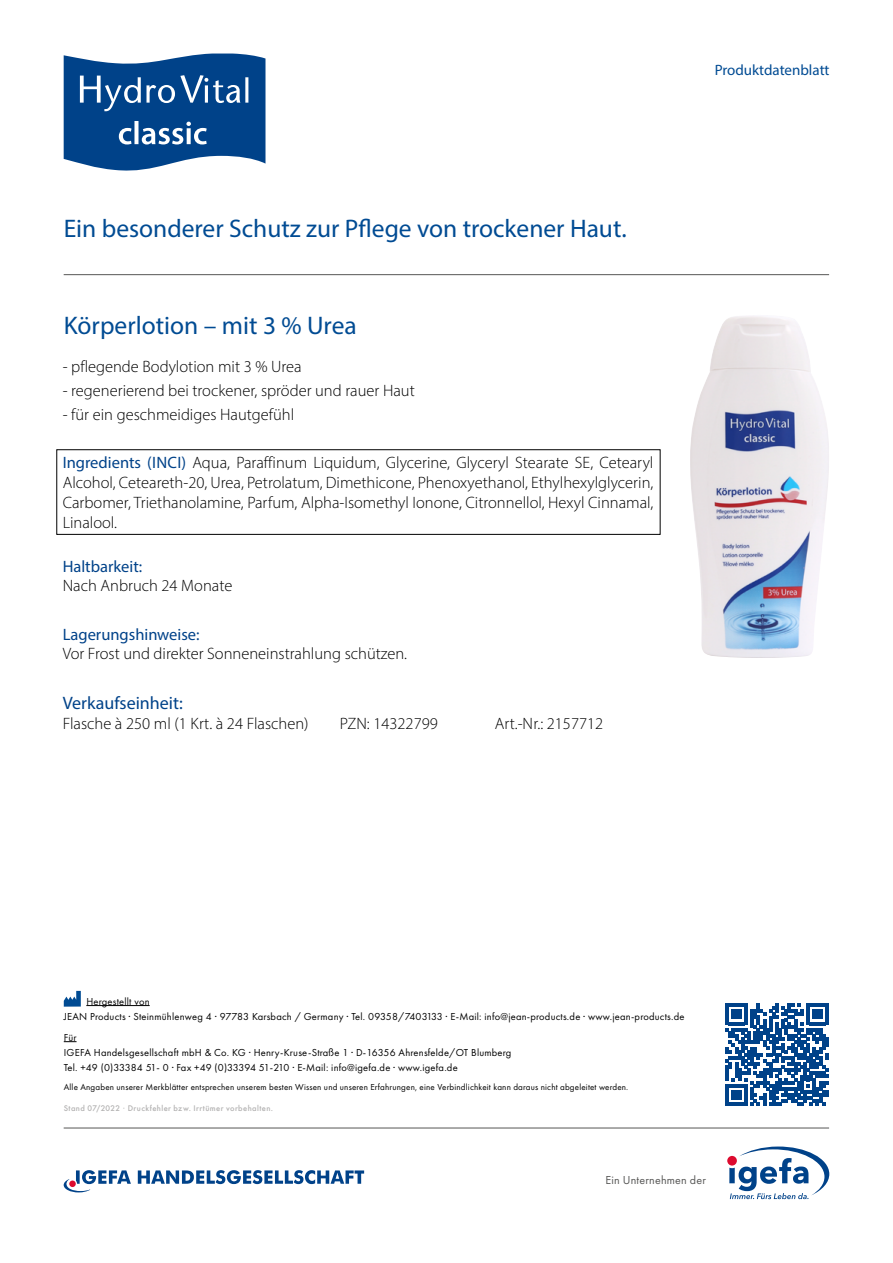
<style>
.page{position:relative;width:893px;height:1263px;background:#fff}
.page>*{position:absolute;margin:0;border:0;box-sizing:border-box;transform-origin:0 0}
.t1{font:25.5px "Myriad Pro";color:#004b93}
.t2{font:18px "Myriad Pro";color:#004289}
.t3{font:300 16.5px/19.8px "Myriad Pro";color:#000;text-align:justify}
.t4{font:16.5px "Myriad Pro";color:#004289}
.t5{font:15px "Myriad Pro";color:#004b93}
.t6{font:12px "Futura PT";letter-spacing:.015em;color:#575756}
.t7{font:10.5px/15px "Futura PT";letter-spacing:.02em;color:#000}
.t8{font:9px "Futura PT";letter-spacing:.02em;color:#000}
.t9{font:500 7.5px "Futura";letter-spacing:.055em;color:#b3b2b2}
.s1{font-weight:400;color:#004289}
</style>
<div class="page">
<svg style="left:64px;top:54px;width:201px;height:117px"></svg>
<div style="left:127px;top:87px;width:11px;height:14px;background:#004289;border-radius:50%"></div>
<hr style="left:86px;top:1005px;width:64px;height:1px;background:#000">
<svg style="left:64px;top:1041px;width:13px;height:1px"></svg>
<svg style="left:64px;top:991px;width:17px;height:16px"></svg>
<svg style="left:64px;top:1170px;width:67px;height:22px"></svg>
<div style="left:69px;top:1180px;width:7px;height:7px;background:#dd0b2f;border-radius:50%"></div>
<svg style="left:138px;top:1170px;width:226px;height:14px"></svg>
<hr style="left:64px;top:1128px;width:765px;height:1px;background:#575756">
<svg style="left:729px;top:1146px;width:100px;height:53px"></svg>
<hr style="left:64px;top:274px;width:765px;height:1px;background:#575756">
<svg style="left:726px;top:1003px;width:102px;height:103px"></svg>
<img style="left:690px;top:316px;width:139px;height:342px">
<div style="left:56px;top:449px;width:604px;height:86px;border:1px solid #000"></div>
<h1 class="t1" style="left:64px;top:213px;width:564px">Ein besonderer Schutz zur Pflege von trockener Haut.</h1>
<h1 class="t1" style="left:64px;top:310px;width:294px">Körperlotion – mit 3 % Urea</h1>
<p class="t3" style="left:63px;top:357px;width:240px">- pflegende Bodylotion mit 3 % Urea</p>
<p class="t3" style="left:63px;top:381px;width:354px">- regenerierend bei trockener, spröder und rauer Haut</p>
<p class="t3" style="left:63px;top:405px;width:233px">- für ein geschmeidiges Hautgefühl</p>
<p class="t3" style="left:63px;top:453px;width:592px"><span class="s1">Ingredients (INCI)</span> Aqua, Paraffinum Liquidum, Glycerine, Glyceryl Stearate SE, Cetearyl Alcohol, Ceteareth-20, Urea, Petrolatum, Dimethicone, Phenoxyethanol, Ethylhexylglycerin, Carbomer, Triethanolamine, Parfum, Alpha-Isomethyl Ionone, Citronnellol, Hexyl Cinnamal, Linalool.</p>
<p class="t4" style="left:63px;top:556px;width:81px">Haltbarkeit:</p>
<p class="t3" style="left:63px;top:576px;width:171px">Nach Anbruch 24 Monate</p>
<p class="t4" style="left:63px;top:624px;width:138px">Lagerungshinweise:</p>
<p class="t3" style="left:63px;top:644px;width:346px">Vor Frost und direkter Sonneneinstrahlung schützen.</p>
<p class="t2" style="left:63px;top:692px;width:122px">Verkaufseinheit:</p>
<p class="t3" style="left:63px;top:713px;width:247px">Flasche à 250 ml (1 Krt. à 24 Flaschen)</p>
<p class="t3" style="left:340px;top:713px;width:99px">PZN: 14322799</p>
<p class="t3" style="left:495px;top:713px;width:110px">Art.-Nr.: 2157712</p>
<p class="t5" style="left:715px;top:61px;width:116px">Produktdatenblatt</p>
<p class="t7" style="left:64px;top:993px;width:622px;text-indent:23px">Hergestellt von<br>JEAN Products ∙ Steinmühlenweg 4 ∙ 97783 Karsbach / Germany ∙ Tel. 09358/7403133 ∙ E-Mail: info@jean-products.de ∙ www.jean-products.de</p>
<p class="t7" style="left:64px;top:1029px;width:449px">Für<br>IGEFA Handelsgesellschaft mbH &amp; Co. KG ∙ Henry-Kruse-Straße 1 ∙ D-16356 Ahrensfelde/OT Blumberg<br>Tel. +49 (0)33384 51- 0 ∙ Fax +49 (0)33394 51-210 ∙ E-Mail: info@igefa.de ∙ www.igefa.de</p>
<p class="t8" style="left:64px;top:1081px;width:566px">Alle Angaben unserer Merkblätter entsprechen unserem besten Wissen und unseren Erfahrungen, eine Verbindlichkeit kann daraus nicht abgeleitet werden.</p>
<p class="t9" style="left:64px;top:1103px;width:211px">Stand 07/2022 · Druckfehler bzw. Irrtümer vorbehalten.</p>
<p class="t6" style="left:606px;top:1172px;width:102px">Ein Unternehmen der</p>
</div>
